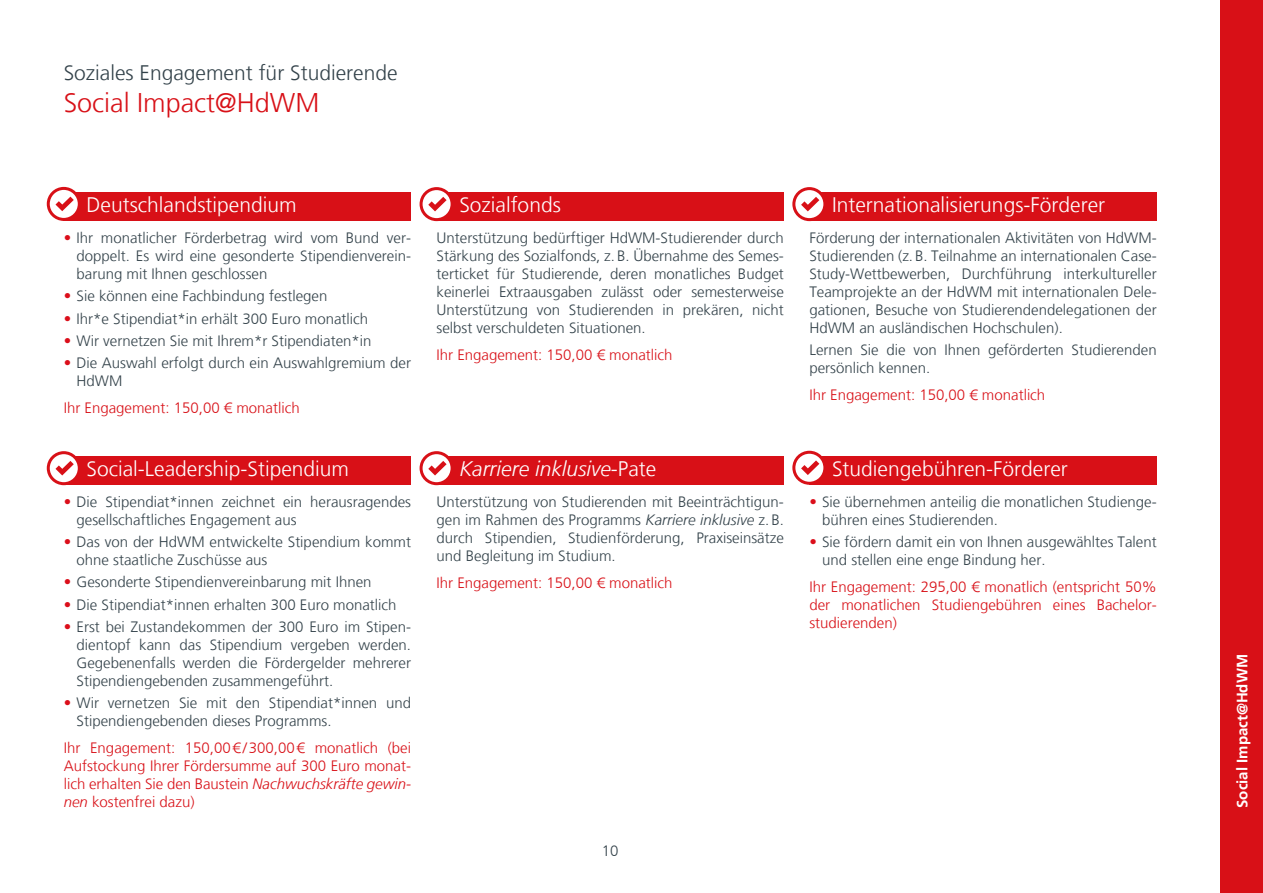
<style>
.page{position:relative;width:1263px;height:893px;background:#fff}
.page>*{position:absolute;margin:0;border:0;box-sizing:border-box;transform-origin:0 0}
.t1{font:300 27px "Frutiger LT";color:#d81017}
.t2{font:300 21px "Frutiger LT";color:#fff}
.t3{font:300 21px "Frutiger LT";color:#33424a}
.t4{font:italic 300 21px "Frutiger LT";color:#fff}
.t5{font:300 15px/18px "Frutiger LT";color:#33424a}
.t6{font:300 15px/18px "Frutiger LT";color:#d81017;text-align:justify}
.t7{font:700 15px "Frutiger LT";color:#fff}
.s1{color:#db0e1a}
.s2{font-style:italic}
.s3{font-style:normal}
</style>
<div class="page">
<div style="left:1220px;top:0;width:43px;height:893px;background:#d81017"></div>
<div style="left:64px;top:192px;width:347px;height:29px;background:#d81017"></div>
<div style="left:64px;top:456px;width:347px;height:29px;background:#d81017"></div>
<div style="left:437px;top:192px;width:347px;height:29px;background:#d81017"></div>
<div style="left:437px;top:456px;width:347px;height:29px;background:#d81017"></div>
<div style="left:809px;top:192px;width:348px;height:29px;background:#d81017"></div>
<div style="left:809px;top:456px;width:348px;height:29px;background:#d81017"></div>
<svg style="left:794px;top:452px;width:31px;height:31px"></svg>
<div style="left:792px;top:451px;width:34px;height:34px;border:3px solid #d81017;border-radius:50%"></div>
<svg style="left:801px;top:460px;width:18px;height:15px"></svg>
<svg style="left:794px;top:189px;width:31px;height:31px"></svg>
<div style="left:792px;top:187px;width:34px;height:34px;border:3px solid #d81017;border-radius:50%"></div>
<svg style="left:801px;top:197px;width:18px;height:14px"></svg>
<svg style="left:421px;top:453px;width:31px;height:31px"></svg>
<div style="left:420px;top:451px;width:34px;height:34px;border:3px solid #d81017;border-radius:50%"></div>
<svg style="left:428px;top:461px;width:19px;height:14px"></svg>
<svg style="left:421px;top:189px;width:31px;height:31px"></svg>
<div style="left:420px;top:187px;width:34px;height:34px;border:3px solid #d81017;border-radius:50%"></div>
<svg style="left:428px;top:197px;width:19px;height:14px"></svg>
<svg style="left:48px;top:453px;width:31px;height:31px"></svg>
<div style="left:47px;top:451px;width:34px;height:34px;border:3px solid #d81017;border-radius:50%"></div>
<svg style="left:55px;top:461px;width:19px;height:14px"></svg>
<svg style="left:48px;top:188px;width:31px;height:31px"></svg>
<div style="left:47px;top:187px;width:34px;height:34px;border:3px solid #d81017;border-radius:50%"></div>
<svg style="left:55px;top:197px;width:19px;height:14px"></svg>
<h2 class="t3" style="left:64px;top:60px;width:335px">Soziales Engagement für Studierende</h2>
<h1 class="t1" style="left:64px;top:87px;width:257px">Social Impact@HdWM</h1>
<h2 class="t2" style="left:87px;top:193px;width:212px">Deutschlandstipendium</h2>
<p class="t5" style="left:77px;top:229px;width:336px;text-align:justify;text-indent:-13px"><span class="s1">•</span> Ihr monatlicher Förderbetrag wird vom Bund ver&shy;doppelt. Es wird eine gesonderte Stipendienverein&shy;barung mit Ihnen geschlossen</p>
<p class="t5" style="left:64px;top:287px;width:265px"><span class="s1">•</span> Sie können eine Fachbindung festlegen</p>
<p class="t5" style="left:64px;top:310px;width:306px"><span class="s1">•</span> Ihr*e Stipendiat*in erhält 300 Euro monatlich</p>
<p class="t5" style="left:64px;top:332px;width:309px"><span class="s1">•</span> Wir vernetzen Sie mit Ihrem*r Stipendiaten*in</p>
<p class="t5" style="left:77px;top:354px;width:336px;text-indent:-13px"><span class="s1">•</span> Die Auswahl erfolgt durch ein Auswahlgremium der<br>HdWM</p>
<p class="t6" style="left:64px;top:399px;width:237px">Ihr Engagement: 150,00 € monatlich</p>
<h2 class="t2" style="left:87px;top:457px;width:264px">Social-Leadership-Stipendium</h2>
<p class="t5" style="left:77px;top:493px;width:336px;text-indent:-13px"><span class="s1">•</span> Die Stipendiat*innen zeichnet ein herausragendes gesellschaftliches Engagement aus</p>
<p class="t5" style="left:77px;top:533px;width:336px;text-indent:-13px"><span class="s1">•</span> Das von der HdWM entwickelte Stipendium kommt ohne staatliche Zuschüsse aus</p>
<p class="t5" style="left:64px;top:573px;width:309px"><span class="s1">•</span> Gesonderte Stipendienvereinbarung mit Ihnen</p>
<p class="t5" style="left:64px;top:596px;width:334px"><span class="s1">•</span> Die Stipendiat*innen erhalten 300 Euro monatlich</p>
<p class="t5" style="left:77px;top:618px;width:336px;text-align:justify;text-indent:-13px"><span class="s1">•</span> Erst bei Zustandekommen der 300 Euro im Stipen&shy;dientopf kann das Stipendium vergeben werden.<br>Gegebenenfalls werden die Fördergelder mehrerer Stipendiengebenden zusammengeführt.</p>
<p class="t5" style="left:77px;top:694px;width:336px;text-indent:-13px"><span class="s1">•</span> Wir vernetzen Sie mit den Stipendiat*innen und<br>Stipendiengebenden dieses Programms.</p>
<p class="t6" style="left:64px;top:739px;width:349px">Ihr Engagement: 150,00€/300,00€ monatlich (bei Aufstockung Ihrer Fördersumme auf 300 Euro monat&shy;lich erhalten Sie den Baustein <span class="s2">Nachwuchskräfte gewin&shy;nen</span> kostenfrei dazu)</p>
<h2 class="t2" style="left:459px;top:193px;width:103px">Sozialfonds</h2>
<p class="t5" style="left:437px;top:229px;width:349px;text-align:justify">Unterstützung bedürftiger HdWM-Studierender durch Stärkung des Sozialfonds, z.B. Übernahme des Semes&shy;terticket für Studierende, deren monatliches Budget keinerlei Extraausgaben zulässt oder semesterweise Unterstützung von Studierenden in prekären, nicht selbst verschuldeten Situationen.</p>
<p class="t6" style="left:437px;top:346px;width:237px">Ihr Engagement: 150,00 € monatlich</p>
<h2 class="t4" style="left:459px;top:457px;width:199px">Karriere inklusive<span class="s3">-Pate</span></h2>
<p class="t5" style="left:437px;top:493px;width:349px;text-align:justify">Unterstützung von Studierenden mit Beeinträchtigun&shy;gen im Rahmen des Programms <span class="s2">Karriere inklusive</span> z.B. durch Stipendien, Studienförderung, Praxiseinsätze und Begleitung im Studium.</p>
<p class="t6" style="left:437px;top:574px;width:237px">Ihr Engagement: 150,00 € monatlich</p>
<h2 class="t2" style="left:832px;top:193px;width:274px">Internationalisierungs-Förderer</h2>
<p class="t5" style="left:809px;top:229px;width:349px;text-align:justify">Förderung der internationalen Aktivitäten von HdWM-Studierenden (z.B. Teilnahme an internationalen Case-Study-Wettbewerben, Durchführung interkultureller Teamprojekte an der HdWM mit internationalen Dele&shy;gationen, Besuche von Studierendendelegationen der HdWM an ausländischen Hochschulen).</p>
<p class="t5" style="left:809px;top:341px;width:349px">Lernen Sie die von Ihnen geförderten Studierenden persönlich kennen.</p>
<p class="t6" style="left:809px;top:386px;width:237px">Ihr Engagement: 150,00 € monatlich</p>
<h2 class="t2" style="left:832px;top:457px;width:237px">Studiengebühren-Förderer</h2>
<p class="t5" style="left:822px;top:493px;width:336px;text-indent:-13px"><span class="s1">•</span> Sie übernehmen anteilig die monatlichen Studienge&shy;bühren eines Studierenden.</p>
<p class="t5" style="left:822px;top:533px;width:336px;text-indent:-13px"><span class="s1">•</span> Sie fördern damit ein von Ihnen ausgewähltes Talent und stellen eine enge Bindung her.</p>
<p class="t6" style="left:809px;top:578px;width:349px">Ihr Engagement: 295,00 € monatlich (entspricht 50% der monatlichen Studiengebühren eines Bachelor&shy;studierenden)</p>
<p class="t5" style="left:602px;top:842px;width:18px">10</p>
<p class="t7" style="left:1233px;top:808px;width:155px;rotate:-90deg">Social Impact@HdWM</p>
</div>
